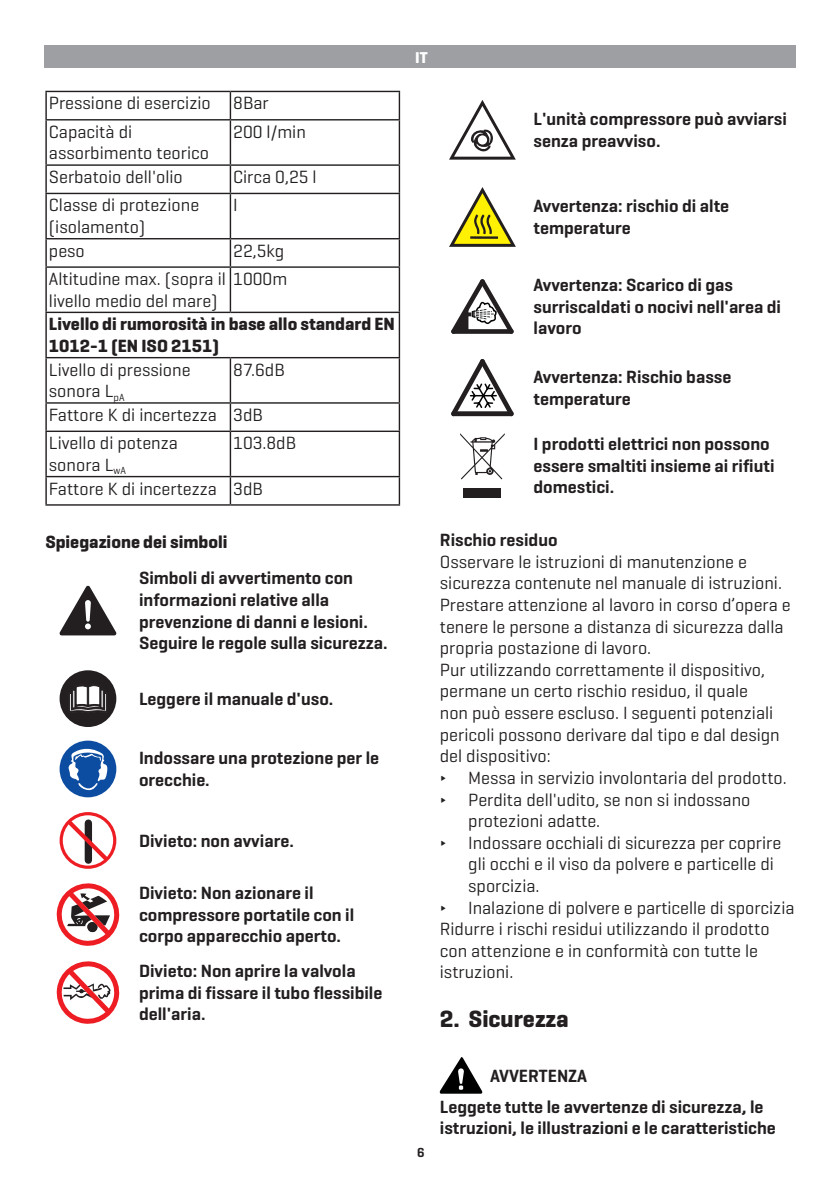
<style>
.page{position:relative;width:840px;height:1191px;background:#fff}
.page>*{position:absolute;margin:0;border:0;box-sizing:border-box;transform-origin:0 0}
.t1{font:700 24px "Geogrotesque";color:#231f20}
.t2{font:18px/21.6px "Geogrotesque";color:#231f20}
.t3{font:600 18px/21.6px "Geogrotesque";color:#231f20}
.t4{font:700 18px/21.6px "Geogrotesque";color:#231f20}
.t5{font:700 16px "Geogrotesque";color:#fff}
.t6{font:600 13.4px "Geogrotesque";color:#231f20}
</style>
<div class="page">
<div style="left:44px;top:45px;width:751px;height:23px;background:#9d9fa2"></div>
<hr style="left:45px;top:91px;width:185px;height:1px;background:#231f20">
<hr style="left:45px;top:92px;width:2px;height:27px;background:#231f20">
<hr style="left:230px;top:91px;width:170px;height:1px;background:#231f20">
<hr style="left:229px;top:92px;width:2px;height:27px;background:#231f20">
<hr style="left:398px;top:92px;width:2px;height:27px;background:#231f20">
<hr style="left:45px;top:119px;width:185px;height:1px;background:#231f20">
<hr style="left:45px;top:120px;width:2px;height:44px;background:#231f20">
<hr style="left:230px;top:119px;width:170px;height:1px;background:#231f20">
<hr style="left:229px;top:120px;width:2px;height:44px;background:#231f20">
<hr style="left:398px;top:120px;width:2px;height:44px;background:#231f20">
<hr style="left:45px;top:164px;width:185px;height:2px;background:#231f20">
<hr style="left:45px;top:166px;width:2px;height:27px;background:#231f20">
<hr style="left:230px;top:164px;width:170px;height:2px;background:#231f20">
<hr style="left:229px;top:166px;width:2px;height:27px;background:#231f20">
<hr style="left:398px;top:166px;width:2px;height:27px;background:#231f20">
<hr style="left:45px;top:193px;width:185px;height:1px;background:#231f20">
<hr style="left:45px;top:194px;width:2px;height:44px;background:#231f20">
<hr style="left:230px;top:193px;width:170px;height:1px;background:#231f20">
<hr style="left:229px;top:194px;width:2px;height:44px;background:#231f20">
<hr style="left:398px;top:194px;width:2px;height:44px;background:#231f20">
<hr style="left:45px;top:238px;width:185px;height:1px;background:#231f20">
<hr style="left:45px;top:239px;width:2px;height:27px;background:#231f20">
<hr style="left:230px;top:238px;width:170px;height:1px;background:#231f20">
<hr style="left:229px;top:239px;width:2px;height:27px;background:#231f20">
<hr style="left:398px;top:239px;width:2px;height:27px;background:#231f20">
<hr style="left:45px;top:266px;width:185px;height:2px;background:#231f20">
<hr style="left:45px;top:268px;width:2px;height:44px;background:#231f20">
<hr style="left:230px;top:266px;width:170px;height:2px;background:#231f20">
<hr style="left:229px;top:268px;width:2px;height:44px;background:#231f20">
<hr style="left:398px;top:268px;width:2px;height:44px;background:#231f20">
<hr style="left:45px;top:312px;width:185px;height:1px;background:#231f20">
<hr style="left:45px;top:313px;width:2px;height:44px;background:#231f20">
<hr style="left:230px;top:312px;width:170px;height:1px;background:#231f20">
<hr style="left:398px;top:313px;width:2px;height:44px;background:#231f20">
<hr style="left:45px;top:357px;width:185px;height:1px;background:#231f20">
<hr style="left:45px;top:358px;width:2px;height:44px;background:#231f20">
<hr style="left:230px;top:357px;width:170px;height:1px;background:#231f20">
<hr style="left:229px;top:358px;width:2px;height:44px;background:#231f20">
<hr style="left:398px;top:358px;width:2px;height:44px;background:#231f20">
<hr style="left:45px;top:402px;width:185px;height:2px;background:#231f20">
<hr style="left:45px;top:404px;width:2px;height:26px;background:#231f20">
<hr style="left:230px;top:402px;width:170px;height:2px;background:#231f20">
<hr style="left:229px;top:404px;width:2px;height:26px;background:#231f20">
<hr style="left:398px;top:404px;width:2px;height:26px;background:#231f20">
<hr style="left:45px;top:430px;width:185px;height:2px;background:#231f20">
<hr style="left:45px;top:432px;width:2px;height:44px;background:#231f20">
<hr style="left:230px;top:430px;width:170px;height:2px;background:#231f20">
<hr style="left:229px;top:432px;width:2px;height:44px;background:#231f20">
<hr style="left:398px;top:432px;width:2px;height:44px;background:#231f20">
<hr style="left:45px;top:476px;width:185px;height:1px;background:#231f20">
<hr style="left:45px;top:477px;width:2px;height:27px;background:#231f20">
<hr style="left:230px;top:476px;width:170px;height:1px;background:#231f20">
<hr style="left:229px;top:477px;width:2px;height:27px;background:#231f20">
<hr style="left:398px;top:477px;width:2px;height:27px;background:#231f20">
<hr style="left:45px;top:504px;width:185px;height:1px;background:#231f20">
<hr style="left:230px;top:504px;width:170px;height:1px;background:#231f20">
<svg style="left:59px;top:586px;width:57px;height:49px"></svg>
<div style="left:60px;top:670px;width:56px;height:57px;background:#231f20;border-radius:50%"></div>
<svg style="left:70px;top:685px;width:37px;height:27px"></svg>
<div style="left:87px;top:686px;width:2px;height:20px;border:1px solid #231f20"></div>
<div style="left:60px;top:740px;width:56px;height:57px;background:#0d4da1;border-radius:50%"></div>
<svg style="left:68px;top:744px;width:40px;height:49px"></svg>
<svg style="left:60px;top:812px;width:56px;height:56px"></svg>
<svg style="left:56px;top:883px;width:64px;height:63px"></svg>
<svg style="left:56px;top:961px;width:64px;height:63px"></svg>
<svg style="left:449px;top:100px;width:67px;height:60px"></svg>
<svg style="left:449px;top:187px;width:67px;height:60px"></svg>
<svg style="left:451px;top:279px;width:62px;height:55px"></svg>
<svg style="left:451px;top:359px;width:62px;height:57px"></svg>
<svg style="left:460px;top:433px;width:44px;height:46px"></svg>
<div style="left:463px;top:488px;width:37px;height:10px;background:#231f20"></div>
<svg style="left:439px;top:1057px;width:43px;height:36px"></svg>
<p class="t2" style="left:49px;top:92px;width:163px">Pressione di esercizio</p>
<p class="t2" style="left:233px;top:92px;width:37px">8Bar</p>
<p class="t2" style="left:49px;top:120px;width:161px">Capacità di assorbimento teorico</p>
<p class="t2" style="left:233px;top:120px;width:74px">200 l/min</p>
<p class="t2" style="left:49px;top:166px;width:135px">Serbatoio dell'olio</p>
<p class="t2" style="left:233px;top:166px;width:85px">Circa 0,25 l</p>
<p class="t2" style="left:49px;top:194px;width:152px">Classe di protezione (isolamento)</p>
<p class="t2" style="left:233px;top:194px;width:6px">I</p>
<p class="t2" style="left:49px;top:239px;width:37px">peso</p>
<p class="t2" style="left:233px;top:239px;width:52px">22,5kg</p>
<p class="t2" style="left:49px;top:267px;width:240px">Altitudine max. (sopra il 1000m livello medio del mare)</p>
<p class="t4" style="left:49px;top:313px;width:347px">Livello di rumorosità in base allo standard EN<br>1012-1 (EN ISO 2151)</p>
<p class="t2" style="left:49px;top:358px;width:143px">Livello di pressione sonora L<sub>pA</sub></p>
<p class="t2" style="left:233px;top:358px;width:53px">87.6dB</p>
<p class="t2" style="left:49px;top:403px;width:169px">Fattore K di incertezza</p>
<p class="t2" style="left:233px;top:403px;width:31px">3dB</p>
<p class="t2" style="left:49px;top:432px;width:130px">Livello di potenza sonora L<sub>wA</sub></p>
<p class="t2" style="left:233px;top:432px;width:64px">103.8dB</p>
<p class="t2" style="left:49px;top:477px;width:169px">Fattore K di incertezza</p>
<p class="t2" style="left:233px;top:477px;width:31px">3dB</p>
<p class="t4" style="left:45px;top:531px;width:183px">Spiegazione dei simboli</p>
<p class="t3" style="left:139px;top:567px;width:230px">Simboli di avvertimento con informazioni relative alla prevenzione di danni e lesioni.</p>
<p class="t3" style="left:139px;top:632px;width:250px">Seguire le regole sulla sicurezza.</p>
<p class="t3" style="left:139px;top:687px;width:196px">Leggere il manuale d'uso.</p>
<p class="t3" style="left:139px;top:747px;width:241px">Indossare una protezione per le orecchie.</p>
<p class="t3" style="left:139px;top:829px;width:156px">Divieto: non avviare.</p>
<p class="t3" style="left:139px;top:882px;width:216px">Divieto: Non azionare il compressore portatile con il corpo apparecchio aperto.</p>
<p class="t3" style="left:139px;top:960px;width:245px">Divieto: Non aprire la valvola prima di fissare il tubo flessibile dell'aria.</p>
<p class="t5" style="left:415px;top:48px;width:14px">IT</p>
<p class="t3" style="left:533px;top:108px;width:255px">L'unità compressore può avviarsi senza preavviso.</p>
<p class="t3" style="left:533px;top:195px;width:197px">Avvertenza: rischio di alte temperature</p>
<p class="t3" style="left:533px;top:274px;width:249px">Avvertenza: Scarico di gas surriscaldati o nocivi nell'area di lavoro</p>
<p class="t3" style="left:533px;top:366px;width:199px">Avvertenza: Rischio basse temperature</p>
<p class="t3" style="left:533px;top:433px;width:242px">I prodotti elettrici non possono essere smaltiti insieme ai rifiuti domestici.</p>
<p class="t3" style="left:439px;top:529px;width:119px">Rischio residuo</p>
<p class="t2" style="left:439px;top:550px;width:343px">Osservare le istruzioni di manutenzione e sicurezza contenute nel manuale di istruzioni.</p>
<p class="t2" style="left:439px;top:593px;width:352px">Prestare attenzione al lavoro in corso d’opera e tenere le persone a distanza di sicurezza dalla propria postazione di lavoro.</p>
<p class="t2" style="left:439px;top:658px;width:341px">Pur utilizzando correttamente il dispositivo, permane un certo rischio residuo, il quale non può essere escluso. I seguenti potenziali pericoli possono derivare dal tipo e dal design del dispositivo:</p>
<p class="t2" style="left:439px;top:766px;width:348px">∂ Messa in servizio involontaria del prodotto.</p>
<p class="t2" style="left:468px;top:788px;width:283px;text-indent:-28px">∂ Perdita dell'udito, se non si indossano protezioni adatte.</p>
<p class="t2" style="left:468px;top:831px;width:314px;text-indent:-28px">∂ Indossare occhiali di sicurezza per coprire gli occhi e il viso da polvere e particelle di sporcizia.</p>
<p class="t2" style="left:439px;top:896px;width:356px">∂ Inalazione di polvere e particelle di sporcizia</p>
<p class="t2" style="left:439px;top:917px;width:331px">Ridurre i rischi residui utilizzando il prodotto con attenzione e in conformità con tutte le istruzioni.</p>
<p class="t1" style="left:439px;top:1003px;width:130px">2. Sicurezza</p>
<p class="t6" style="left:417px;top:1144px;width:9px">6</p>
<p class="t3" style="left:490px;top:1064px;width:98px">AVVERTENZA</p>
<p class="t3" style="left:439px;top:1095px;width:337px">Leggete tutte le avvertenze di sicurezza, le istruzioni, le illustrazioni e le caratteristiche</p>
</div>
